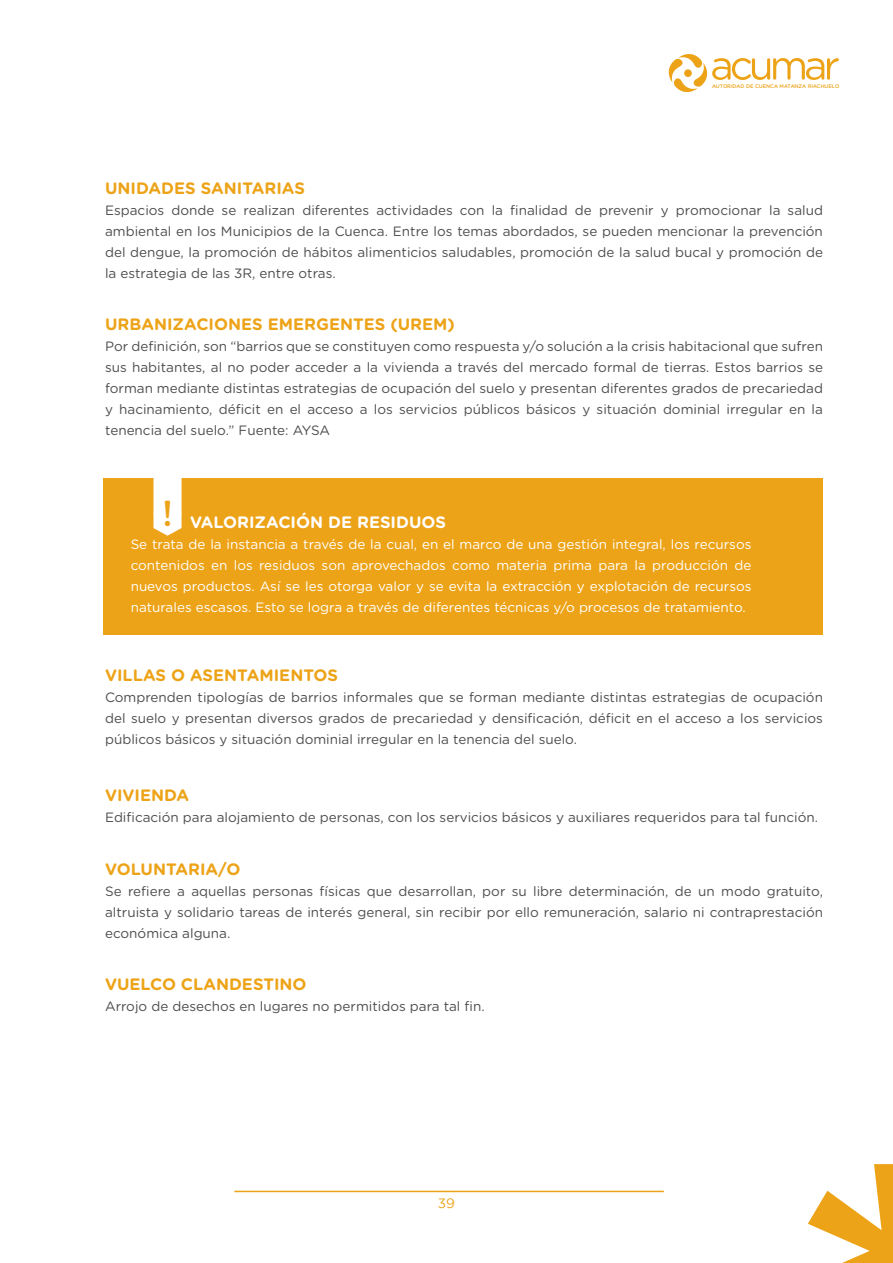
<style>
.page{position:relative;width:893px;height:1263px;background:#fff}
.page>*{position:absolute;margin:0;border:0;box-sizing:border-box;transform-origin:0 0}
.Main_text{font:500 36px "Gotham Rounded";color:#eda317}
.Sub_headign{font:700 16.5px "Gotham Rounded";color:#eda317}
.Sub_headign-2{font:700 16.5px "Gotham Rounded";color:#fff}
.Main_text-2{font:13.5px/21px "Gotham Rounded";color:#4d4d4f;text-align:justify}
.Main_text-3{font:13.5px/21px "Gotham Rounded";color:#fff;text-align:justify}
.t1{font:13.5px "Gotham";color:#eda317}
.t2{font:500 5.1px "Gotham Rounded";color:#eda317}
</style>
<div class="page">
<hr style="left:234px;top:1191px;width:430px;height:1px;background:#eda317">
<svg style="left:668px;top:54px;width:171px;height:39px"></svg>
<div style="left:684px;top:69px;width:8px;height:8px;background:#eda317;border-radius:50%"></div>
<div style="left:103px;top:478px;width:720px;height:157px;background:#eda317"></div>
<div style="left:154px;top:470px;width:27px;height:45px;background:#fff"></div>
<svg style="left:153px;top:512px;width:29px;height:24px"></svg>
<svg style="left:808px;top:1164px;width:85px;height:99px"></svg>
<p class="t2" style="left:712px;top:83px;width:129px">AUTORIDAD DE CUENCA MATANZA RIACHUELO</p>
<p class="Sub_headign" style="left:105px;top:176px;width:201px">UNIDADES SANITARIAS</p>
<p class="Main_text-2" style="left:105px;top:199px;width:719px">Espacios donde se realizan diferentes actividades con la finalidad de prevenir y promocionar la salud ambiental en los Municipios de la Cuenca. Entre los temas abordados, se pueden mencionar la prevención del dengue, la promoción de hábitos alimenticios saludables, promoción de la salud bucal y promoción de la estrategia de las 3R, entre otras.</p>
<p class="Sub_headign" style="left:105px;top:312px;width:351px">URBANIZACIONES EMERGENTES (UREM)</p>
<p class="Main_text-2" style="left:105px;top:335px;width:719px">Por definición, son “barrios que se constituyen como respuesta y/o solución a la crisis habitacional que sufren sus habitantes, al no poder acceder a la vivienda a través del mercado formal de tierras. Estos barrios se forman mediante distintas estrategias de ocupación del suelo y presentan diferentes grados de precariedad y hacinamiento, déficit en el acceso a los servicios públicos básicos y situación dominial irregular en la tenencia del suelo.” Fuente: AYSA</p>
<p class="Main_text" style="left:162px;top:488px;width:12px">!</p>
<p class="Main_text-3" style="left:131px;top:533px;width:622px">Se trata de la instancia a través de la cual, en el marco de una gestión integral, los recursos contenidos en los residuos son aprovechados como materia prima para la producción de nuevos productos. Así se les otorga valor y se evita la extracción y explotación de recursos naturales escasos. Esto se logra a través de diferentes técnicas y/o procesos de tratamiento.</p>
<p class="Sub_headign-2" style="left:190px;top:510px;width:257px">VALORIZACIÓN DE RESIDUOS</p>
<p class="Sub_headign" style="left:105px;top:663px;width:234px">VILLAS O ASENTAMIENTOS</p>
<p class="Main_text-2" style="left:105px;top:686px;width:719px">Comprenden tipologías de barrios informales que se forman mediante distintas estrategias de ocupación del suelo y presentan diversos grados de precariedad y densificación, déficit en el acceso a los servicios públicos básicos y situación dominial irregular en la tenencia del suelo.</p>
<p class="Sub_headign" style="left:105px;top:783px;width:86px">VIVIENDA</p>
<p class="Main_text-2" style="left:105px;top:806px;width:714px">Edificación para alojamiento de personas, con los servicios básicos y auxiliares requeridos para tal función.</p>
<p class="Sub_headign" style="left:105px;top:857px;width:137px">VOLUNTARIA/O</p>
<p class="Main_text-2" style="left:105px;top:880px;width:719px">Se refiere a aquellas personas físicas que desarrollan, por su libre determinación, de un modo gratuito, altruista y solidario tareas de interés general, sin recibir por ello remuneración, salario ni contraprestación económica alguna.</p>
<p class="Sub_headign" style="left:105px;top:972px;width:203px">VUELCO CLANDESTINO</p>
<p class="Main_text-2" style="left:105px;top:995px;width:381px">Arrojo de desechos en lugares no permitidos para tal fin.</p>
<p class="t1" style="left:438px;top:1196px;width:19px">39</p>
</div>
